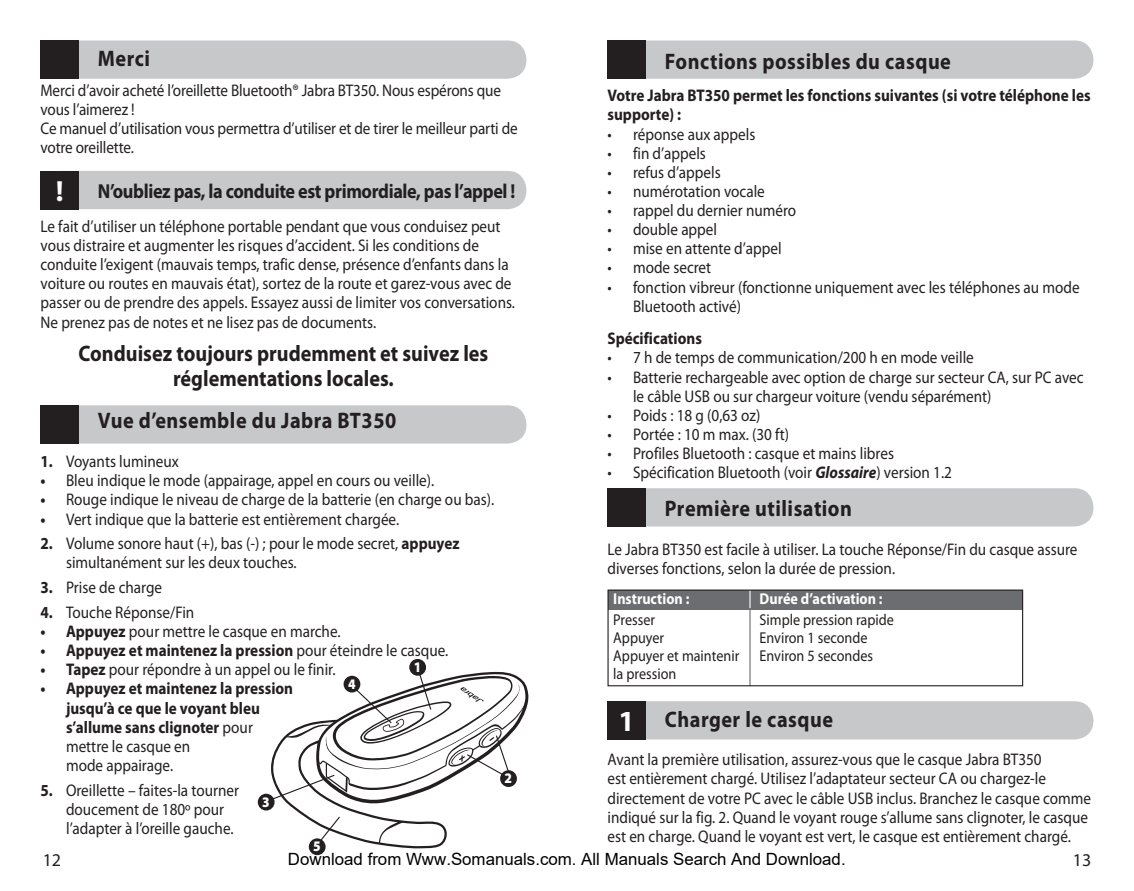
<style>
.page{position:relative;width:1134px;height:891px;background:#fff}
.page>*{position:absolute;margin:0;border:0;box-sizing:border-box;transform-origin:0 0}
.t1{font:700 29.25px "Myriad Pro";color:#fff}
.t2{font:700 22.5px "Myriad Pro";letter-spacing:.02em;color:#231f20;scale:.9 1}
.t3{font:700 22.5px/24.8px "Myriad Pro";color:#231f20;text-align:center;scale:.9 1}
.t4{font:700 20.25px "Myriad Pro";letter-spacing:-.02em;color:#231f20;scale:.9 1}
.t5{font:18px "Myriad Pro";color:#231f20}
.t6{font:16.88px/19.1px "Myriad Pro";color:#231f20;scale:.9 1}
.t7{font:700 16.88px/19.1px "Myriad Pro";color:#231f20;scale:.9 1}
.t8{font:16.88px "Arial";color:#000}
.t9{font:15.75px "Myriad Pro";color:#231f20;scale:.9 1}
.t10{font:700 15.75px "Myriad Pro";color:#fff;scale:.9 1}
.t11{font:900 14.62px "Myriad Pro";color:#fff;scale:.9 1}
.s1{font-weight:700}
.s2{font-weight:400}
.s3{font-weight:700;font-style:italic}
</style>
<div class="page">
<div style="left:258px;top:794px;width:17px;height:17px;background:#231f20;border-radius:50%"></div>
<div style="left:409px;top:659px;width:17px;height:17px;background:#231f20;border-radius:50%"></div>
<div style="left:309px;top:838px;width:17px;height:17px;background:#231f20;border-radius:50%"></div>
<svg style="left:267px;top:669px;width:261px;height:178px"></svg>
<div style="left:646px;top:701px;width:447px;height:39px;background:#c7c8ca"></div>
<div style="left:608px;top:701px;width:38px;height:39px;background:#231f20"></div>
<div style="left:646px;top:40px;width:447px;height:39px;background:#c7c8ca"></div>
<div style="left:608px;top:40px;width:38px;height:39px;background:#231f20"></div>
<div style="left:646px;top:488px;width:447px;height:38px;background:#c7c8ca"></div>
<div style="left:608px;top:488px;width:38px;height:38px;background:#231f20"></div>
<div style="left:608px;top:590px;width:415px;height:19px;background:#6c6d70"></div>
<hr style="left:749px;top:590px;width:2px;height:96px;background:#6c6d70">
<svg style="left:749px;top:589px;width:2px;height:19px"></svg>
<div style="left:607px;top:590px;width:416px;height:96px;border:1px solid #231f20"></div>
<div style="left:40px;top:405px;width:486px;height:39px;background:#c7c8ca"></div>
<div style="left:41px;top:405px;width:38px;height:39px;background:#231f20"></div>
<div style="left:79px;top:171px;width:447px;height:38px;background:#c7c8ca"></div>
<div style="left:41px;top:171px;width:38px;height:38px;background:#231f20"></div>
<div style="left:40px;top:40px;width:486px;height:39px;background:#c7c8ca"></div>
<div style="left:41px;top:40px;width:38px;height:39px;background:#231f20"></div>
<h2 class="t2" style="left:98px;top:46px;width:59px">Merci</h2>
<p class="t6" style="left:41px;top:81px;width:532px">Merci d’avoir acheté l’oreillette Bluetooth® Jabra BT350. Nous espérons que vous l’aimerez !<br>Ce manuel d’utilisation vous permettra d’utiliser et de tirer le meilleur parti de votre oreillette.</p>
<p class="t4" style="left:98px;top:180px;width:465px">N’oubliez pas, la conduite est primordiale, pas l’appel !</p>
<p class="t6" style="left:41px;top:217px;width:529px">Le fait d’utiliser un téléphone portable pendant que vous conduisez peut vous distraire et augmenter les risques d’accident. Si les conditions de conduite l’exigent (mauvais temps, trafic dense, présence d’enfants dans la voiture ou routes en mauvais état), sortez de la route et garez-vous avec de passer ou de prendre des appels. Essayez aussi de limiter vos conversations.<br>Ne prenez pas de notes et ne lisez pas de documents.</p>
<h2 class="t3" style="left:79px;top:342px;width:457px">Conduisez toujours prudemment et suivez les réglementations locales.</h2>
<h2 class="t2" style="left:98px;top:408px;width:333px">Vue d’ensemble du Jabra BT350</h2>
<p class="t6" style="left:41px;top:452px;width:155px"><span class="s1">1.</span> Voyants lumineux</p>
<p class="t6" style="left:41px;top:471px;width:439px"><span class="s1">•</span> Bleu indique le mode (appairage, appel en cours ou veille).</p>
<p class="t6" style="left:41px;top:491px;width:506px"><span class="s1">•</span> Rouge indique le niveau de charge de la batterie (en charge ou bas).</p>
<p class="t6" style="left:41px;top:510px;width:400px"><span class="s1">•</span> Vert indique que la batterie est entièrement chargée.</p>
<p class="t6" style="left:66px;top:534px;width:439px;text-indent:-26px"><span class="s1">2.</span> Volume sonore haut (+), bas (-) ; pour le mode secret, <span class="s1">appuyez </span>simultanément sur les deux touches.</p>
<p class="t6" style="left:41px;top:578px;width:137px"><span class="s1">3.</span> Prise de charge</p>
<p class="t6" style="left:41px;top:603px;width:172px"><span class="s1">4.</span> Touche Réponse/Fin</p>
<p class="t6" style="left:41px;top:622px;width:335px"><span class="s1">• Appuyez</span> pour mettre le casque en marche.</p>
<p class="t7" style="left:41px;top:641px;width:455px">• Appuyez et maintenez la pression <span class="s2">pour éteindre le casque.</span></p>
<p class="t6" style="left:41px;top:660px;width:329px"><span class="s1">• Tapez</span> pour répondre à un appel ou le finir.</p>
<p class="t7" style="left:66px;top:679px;width:254px;text-indent:-26px">• Appuyez et maintenez la pression jusqu’à ce que le voyant bleu s’allume sans clignoter <span class="s2">pour mettre le casque en<br>mode appairage.</span></p>
<p class="t6" style="left:66px;top:781px;width:194px;text-indent:-26px"><span class="s1">5.</span> Oreillette – faites-la tourner doucement de 180º pour l’adapter à l’oreille gauche.</p>
<p class="t8" style="left:288px;top:850px;width:559px">Download from Www.Somanuals.com. All Manuals Search And Download.</p>
<h2 class="t2" style="left:665px;top:48px;width:319px">Fonctions possibles du casque</h2>
<p class="t7" style="left:607px;top:86px;width:538px">Votre Jabra BT350 permet les fonctions suivantes (si votre téléphone les supporte) :</p>
<p class="t6" style="left:607px;top:125px;width:166px">• réponse aux appels</p>
<p class="t6" style="left:607px;top:144px;width:111px">• fin d’appels</p>
<p class="t6" style="left:607px;top:163px;width:127px">• refus d’appels</p>
<p class="t6" style="left:607px;top:182px;width:176px">• numérotation vocale</p>
<p class="t6" style="left:607px;top:201px;width:211px">• rappel du dernier numéro</p>
<p class="t6" style="left:607px;top:220px;width:123px">• double appel</p>
<p class="t6" style="left:607px;top:239px;width:195px">• mise en attente d’appel</p>
<p class="t6" style="left:607px;top:259px;width:117px">• mode secret</p>
<p class="t6" style="left:633px;top:278px;width:498px;text-indent:-26px">• fonction vibreur (fonctionne uniquement avec les téléphones au mode<br>Bluetooth activé)</p>
<p class="t7" style="left:607px;top:329px;width:106px">Spécifications</p>
<p class="t6" style="left:607px;top:349px;width:409px">• 7 h de temps de communication/200 h en mode veille</p>
<p class="t6" style="left:633px;top:368px;width:502px;text-indent:-26px">• Batterie rechargeable avec option de charge sur secteur CA, sur PC avec le câble USB ou sur chargeur voiture (vendu séparément)</p>
<p class="t6" style="left:607px;top:406px;width:171px">• Poids : 18 g (0,63 oz)</p>
<p class="t6" style="left:607px;top:425px;width:203px">• Portée : 10 m max. (30 ft)</p>
<p class="t6" style="left:607px;top:444px;width:320px">• Profiles Bluetooth : casque et mains libres</p>
<p class="t6" style="left:607px;top:463px;width:384px">• Spécification Bluetooth (voir <span class="s3">Glossaire</span>) version 1.2</p>
<h2 class="t2" style="left:665px;top:496px;width:209px">Première utilisation</h2>
<p class="t6" style="left:607px;top:540px;width:524px">Le Jabra BT350 est facile à utiliser. La touche Réponse/Fin du casque assure diverses fonctions, selon la durée de pression.</p>
<h1 class="t1" style="left:56px;top:175px;width:9px">!</h1>
<p class="t10" style="left:613px;top:590px;width:86px">Instruction :</p>
<p class="t10" style="left:760px;top:590px;width:138px">Durée d’activation :</p>
<p class="t9" style="left:613px;top:611px;width:48px">Presser</p>
<p class="t9" style="left:760px;top:611px;width:151px">Simple pression rapide</p>
<p class="t9" style="left:613px;top:629px;width:58px">Appuyer</p>
<p class="t9" style="left:760px;top:629px;width:121px">Environ 1 seconde</p>
<p class="t9" style="left:613px;top:647px;width:142px">Appuyer et maintenir</p>
<p class="t9" style="left:760px;top:647px;width:128px">Environ 5 secondes</p>
<p class="t9" style="left:613px;top:665px;width:72px">la pression</p>
<p class="t11" style="left:414px;top:659px;width:10px">1</p>
<p class="t11" style="left:348px;top:675px;width:10px">4</p>
<h2 class="t2" style="left:665px;top:707px;width:188px">Charger le casque</h2>
<p class="t6" style="left:607px;top:750px;width:539px">Avant la première utilisation, assurez-vous que le casque Jabra BT350<br>est entièrement chargé. Utilisez l’adaptateur secteur CA ou chargez-le directement de votre PC avec le câble USB inclus. Branchez le casque comme indiqué sur la fig. 2. Quand le voyant rouge s’allume sans clignoter, le casque est en charge. Quand le voyant est vert, le casque est entièrement chargé.</p>
<h1 class="t1" style="left:619px;top:705px;width:18px">1</h1>
<p class="t11" style="left:505px;top:770px;width:10px">2</p>
<p class="t11" style="left:262px;top:793px;width:10px">3</p>
<p class="t11" style="left:313px;top:838px;width:10px">5</p>
<p class="t5" style="left:43px;top:850px;width:20px">12</p>
<p class="t5" style="left:1073px;top:850px;width:20px">13</p>
</div>
